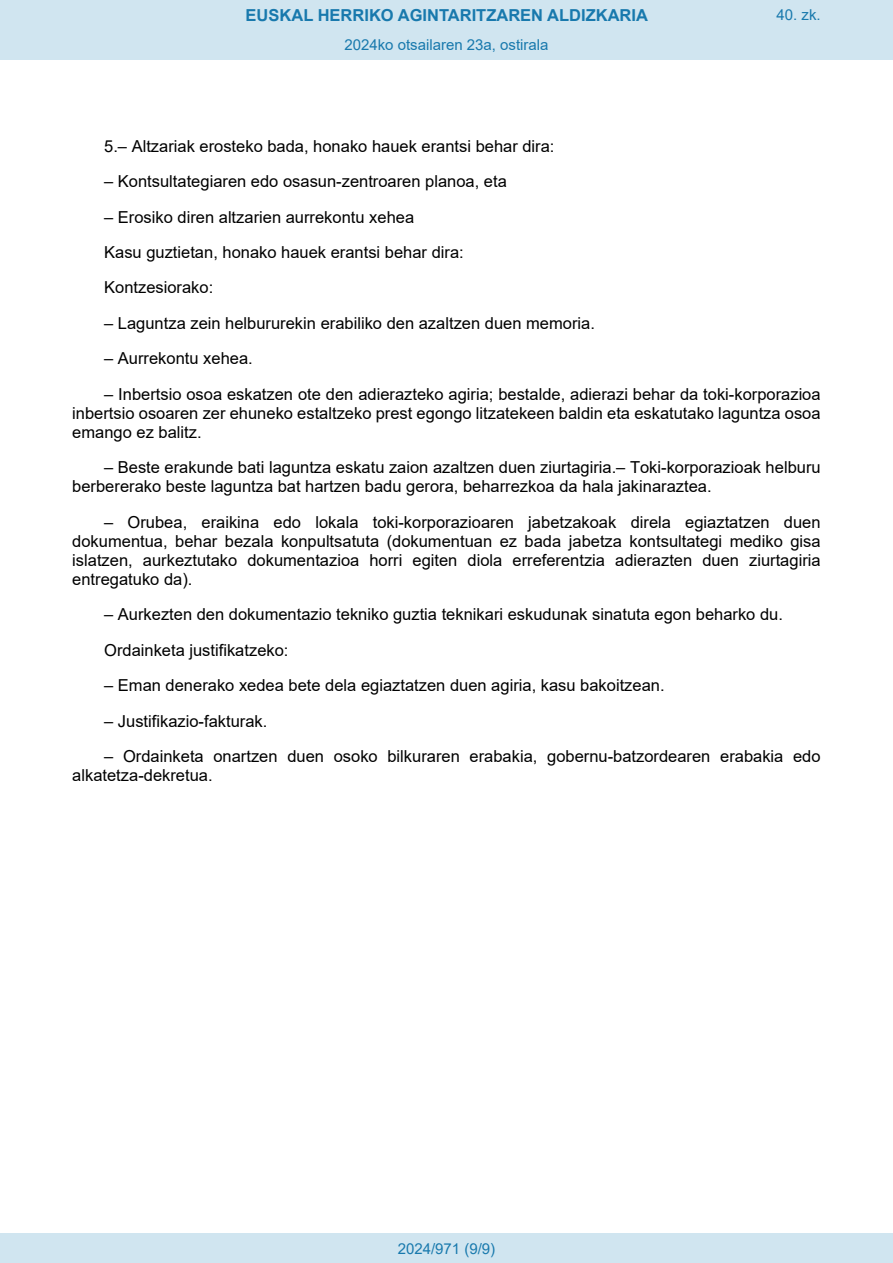
<style>
.page{position:relative;width:893px;height:1263px;background:#fff}
.page>*{position:absolute;margin:0;border:0;box-sizing:border-box;transform-origin:0 0}
.t1{font:16.5px/18.9px "Arial";color:#000}
.t2{font:700 16.5px "Arial";color:#1879ad}
.Paginacion_Centro{font:15px "Arial";color:#1879ad}
</style>
<div class="page">
<div style="left:0;top:0;width:893px;height:60px;background:#d0e5f0"></div>
<div style="left:0;top:1233px;width:893px;height:30px;background:#d0e5f0"></div>
<p class="t2" style="left:246px;top:3px;width:404px">EUSKAL HERRIKO AGINTARITZAREN ALDIZKARIA</p>
<p class="Paginacion_Centro" style="left:776px;top:5px;width:46px">40. zk.</p>
<p class="Paginacion_Centro" style="left:344px;top:35px;width:206px">2024ko otsailaren 23a, ostirala</p>
<p class="t1" style="left:104px;top:136px;width:452px">5.– Altzariak erosteko bada, honako hauek erantsi behar dira:</p>
<p class="t1" style="left:104px;top:172px;width:404px">– Kontsultategiaren edo osasun-zentroaren planoa, eta</p>
<p class="t1" style="left:104px;top:199px;width:361px;line-height:35.4px">– Erosiko diren altzarien aurrekontu xehea<br>Kasu guztietan, honako hauek erantsi behar dira:<br>Kontzesiorako:</p>
<p class="t1" style="left:104px;top:314px;width:492px">– Laguntza zein helbururekin erabiliko den azaltzen duen memoria.</p>
<p class="t1" style="left:104px;top:349px;width:150px">– Aurrekontu xehea.</p>
<p class="t1" style="left:72px;top:385px;width:750px;text-align:justify;text-indent:32px">– Inbertsio osoa eskatzen ote den adierazteko agiria; bestalde, adierazi behar da toki-korporazioa inbertsio osoaren zer ehuneko estaltzeko prest egongo litzatekeen baldin eta eskatutako laguntza osoa emango ez balitz.</p>
<p class="t1" style="left:72px;top:458px;width:750px;text-indent:32px">– Beste erakunde bati laguntza eskatu zaion azaltzen duen ziurtagiria.– Toki-korporazioak helburu berbererako beste laguntza bat hartzen badu gerora, beharrezkoa da hala jakinaraztea.</p>
<p class="t1" style="left:72px;top:512px;width:750px;text-align:justify;text-indent:32px">– Orubea, eraikina edo lokala toki-korporazioaren jabetzakoak direla egiaztatzen duen dokumentua, behar bezala konpultsatuta (dokumentuan ez bada jabetza kontsultategi mediko gisa islatzen, aurkeztutako dokumentazioa horri egiten diola erreferentzia adierazten duen ziurtagiria entregatuko da).</p>
<p class="t1" style="left:104px;top:597px;width:680px;line-height:35.4px">– Aurkezten den dokumentazio tekniko guztia teknikari eskudunak sinatuta egon beharko du.<br>Ordainketa justifikatzeko:</p>
<p class="t1" style="left:104px;top:676px;width:562px">– Eman denerako xedea bete dela egiaztatzen duen agiria, kasu bakoitzean.</p>
<p class="t1" style="left:104px;top:711px;width:165px">– Justifikazio-fakturak.</p>
<p class="t1" style="left:72px;top:747px;width:750px;text-indent:32px">– Ordainketa onartzen duen osoko bilkuraren erabakia, gobernu-batzordearen erabakia edo alkatetza-dekretua.</p>
<p class="Paginacion_Centro" style="left:398px;top:1238px;width:99px">2024/971 (9/9)</p>
</div>
